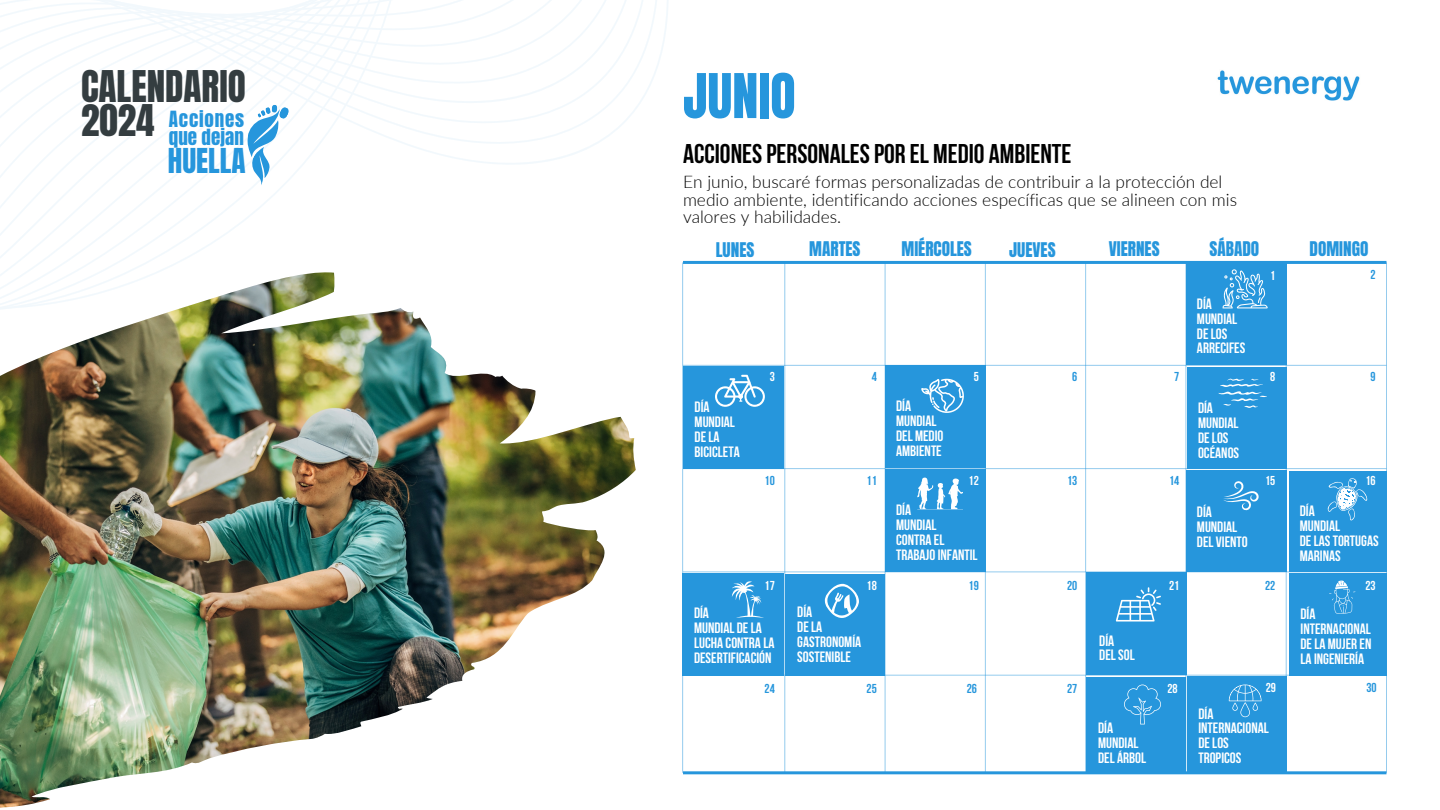
<style>
.page{position:relative;width:1440px;height:810px;background:#fff}
.page>*{position:absolute;margin:0;border:0;box-sizing:border-box;transform-origin:0 0}
.t1{font:52.4px "Anton";color:#2696dc}
.t2{font:37.2px/33.5px "Anton";color:#343d40}
.t3{font:29.2px "Anton";color:#2696dc}
.t4{font:700 27px "Bebas Neue";color:#000}
.t5{font:19px/17.9px "Anton";letter-spacing:.04em;color:#2696dc}
.t6{font:300 17.3px/17.3px "Lato";color:#000}
.t7{font:17.2px "Anton";color:#2696dc}
.t8{font:700 14.9px/14.9px "Bebas Neue";color:#fff}
.t9{font:700 12.9px "Bebas Neue";color:#2696dc}
.t10{font:700 12.9px "Bebas Neue";color:#fff}
</style>
<div class="page">
<img style="left:1217px;top:70px;width:143px;height:31px">
<div style="left:684px;top:366px;width:100px;height:103px;background:#2696dc"></div>
<div style="left:885px;top:365px;width:100px;height:103px;background:#2696dc"></div>
<svg style="left:0;top:0;width:1174px;height:321px"></svg>
<svg style="left:243px;top:104px;width:47px;height:82px"></svg>
<img style="left:0;top:272px;width:635px;height:536px">
<div style="left:1186px;top:263px;width:100px;height:102px;background:#2696dc"></div>
<hr style="left:683px;top:261px;width:703px;height:3px;background:#2696dc">
<div style="left:1087px;top:677px;width:99px;height:96px;background:#2696dc"></div>
<div style="left:1187px;top:677px;width:99px;height:95px;background:#2696dc"></div>
<hr style="left:683px;top:771px;width:703px;height:3px;background:#2696dc">
<div style="left:683px;top:573px;width:101px;height:102px;background:#2696dc"></div>
<hr style="left:682px;top:262px;width:1px;height:511px;background:#2696dc">
<hr style="left:784px;top:262px;width:1px;height:511px;background:#2696dc">
<div style="left:885px;top:469px;width:100px;height:103px;background:#2696dc"></div>
<div style="left:786px;top:574px;width:99px;height:101px;background:#2696dc"></div>
<hr style="left:885px;top:262px;width:1px;height:511px;background:#2696dc">
<hr style="left:985px;top:262px;width:1px;height:511px;background:#2696dc">
<hr style="left:1085px;top:262px;width:1px;height:511px;background:#2696dc">
<div style="left:1186px;top:471px;width:100px;height:101px;background:#2696dc"></div>
<div style="left:1087px;top:573px;width:100px;height:102px;background:#2696dc"></div>
<hr style="left:1186px;top:262px;width:1px;height:511px;background:#2696dc">
<div style="left:1187px;top:367px;width:99px;height:102px;background:#2696dc"></div>
<hr style="left:1286px;top:262px;width:1px;height:511px;background:#2696dc">
<div style="left:1289px;top:471px;width:97px;height:100px;background:#2696dc"></div>
<div style="left:1289px;top:573px;width:97px;height:102px;background:#2696dc"></div>
<hr style="left:1386px;top:262px;width:1px;height:511px;background:#2696dc">
<hr style="left:683px;top:365px;width:703px;height:1px;background:#2696dc">
<hr style="left:683px;top:468px;width:703px;height:1px;background:#2696dc">
<hr style="left:683px;top:572px;width:703px;height:1px;background:#2696dc">
<hr style="left:683px;top:675px;width:703px;height:1px;background:#2696dc">
<svg style="left:921px;top:379px;width:43px;height:34px"></svg>
<svg style="left:715px;top:375px;width:50px;height:32px"></svg>
<svg style="left:1223px;top:269px;width:45px;height:39px"></svg>
<svg style="left:1218px;top:379px;width:49px;height:29px"></svg>
<svg style="left:917px;top:477px;width:45px;height:32px"></svg>
<svg style="left:1223px;top:481px;width:36px;height:29px"></svg>
<svg style="left:1327px;top:478px;width:41px;height:43px"></svg>
<svg style="left:732px;top:581px;width:32px;height:37px"></svg>
<svg style="left:825px;top:584px;width:34px;height:34px"></svg>
<svg style="left:1116px;top:587px;width:45px;height:35px"></svg>
<svg style="left:1329px;top:581px;width:26px;height:33px"></svg>
<svg style="left:1124px;top:685px;width:37px;height:39px"></svg>
<svg style="left:1229px;top:685px;width:33px;height:32px"></svg>
<h2 class="t2" style="left:81px;top:70px;width:166px">CALENDARIO<br>2024</h2>
<h3 class="t3" style="left:168px;top:140px;width:79px">HUELLA</h3>
<p class="t5" style="left:169px;top:111px;width:77px">Acciones que dejan</p>
<p class="t1" style="left:683px;top:58px;width:114px">JUNIO</p>
<h4 class="t4" style="left:683px;top:143px;width:390px">ACCIONESPERSONALESPOR EL MEDIO AMBIENTE</h4>
<h4 class="t6" style="left:683px;top:173px;width:556px">En junio, buscaré formas personalizadas de contribuir a la protección del medio ambiente, identificando acciones específicas que se alineen con mis valores y habilidades.</h4>
<p class="t7" style="left:716px;top:237px;width:40px">LUNES</p>
<p class="t7" style="left:809px;top:237px;width:53px">MARTES</p>
<p class="t7" style="left:902px;top:237px;width:72px">MIÉRCOLES</p>
<p class="t7" style="left:1009px;top:237px;width:48px">JUEVES</p>
<h3 class="t7" style="left:1109px;top:237px;width:52px">VIERNES</h3>
<h5 class="t7" style="left:1210px;top:237px;width:51px">SÁBADO</h5>
<h4 class="t7" style="left:1310px;top:237px;width:60px">DOMINGO</h4>
<h4 class="t10" style="left:1270px;top:270px;width:7px">1</h4>
<p class="t9" style="left:1371px;top:269px;width:7px">2</p>
<p class="t8" style="left:1197px;top:298px;width:17px">DÍA</p>
<p class="t8" style="left:1197px;top:312px;width:42px">MUNDIAL</p>
<p class="t8" style="left:1197px;top:327px;width:32px">DELOS</p>
<p class="t8" style="left:1197px;top:342px;width:50px">ARRECIFES</p>
<p class="t8" style="left:695px;top:401px;width:17px">DÍA</p>
<p class="t8" style="left:695px;top:416px;width:42px">MUNDIAL</p>
<p class="t8" style="left:695px;top:431px;width:27px">DELA</p>
<p class="t8" style="left:695px;top:446px;width:47px">BICICLETA</p>
<p class="t10" style="left:770px;top:371px;width:7px">3</p>
<p class="t9" style="left:872px;top:371px;width:7px">4</p>
<p class="t10" style="left:974px;top:371px;width:7px">5</p>
<p class="t9" style="left:1072px;top:371px;width:7px">6</p>
<p class="t9" style="left:1174px;top:371px;width:7px">7</p>
<p class="t10" style="left:1270px;top:372px;width:7px">8</p>
<p class="t9" style="left:1371px;top:371px;width:7px">9</p>
<p class="t8" style="left:896px;top:400px;width:17px">DÍA</p>
<p class="t8" style="left:896px;top:415px;width:42px">MUNDIAL</p>
<p class="t8" style="left:896px;top:430px;width:49px">DEL MEDIO</p>
<p class="t8" style="left:896px;top:445px;width:47px">AMBIENTE</p>
<p class="t8" style="left:1198px;top:402px;width:17px">DÍA</p>
<p class="t8" style="left:1198px;top:417px;width:42px">MUNDIAL</p>
<p class="t8" style="left:1198px;top:432px;width:32px">DELOS</p>
<p class="t8" style="left:1198px;top:447px;width:43px">OCÉANOS</p>
<p class="t9" style="left:765px;top:476px;width:12px">10</p>
<p class="t9" style="left:867px;top:476px;width:12px">11</p>
<p class="t10" style="left:969px;top:476px;width:12px">12</p>
<p class="t9" style="left:1067px;top:476px;width:12px">13</p>
<p class="t9" style="left:1169px;top:476px;width:12px">14</p>
<p class="t10" style="left:1265px;top:476px;width:12px">15</p>
<p class="t10" style="left:1365px;top:476px;width:12px">16</p>
<p class="t8" style="left:896px;top:504px;width:17px">DÍA</p>
<p class="t8" style="left:896px;top:519px;width:42px">MUNDIAL</p>
<p class="t8" style="left:896px;top:534px;width:50px">CONTRAEL</p>
<p class="t8" style="left:896px;top:549px;width:83px">TRABAJOINFANTIL</p>
<p class="t8" style="left:1197px;top:505px;width:17px">DÍA</p>
<p class="t8" style="left:1197px;top:520px;width:42px">MUNDIAL</p>
<p class="t8" style="left:1197px;top:535px;width:52px">DELVIENTO</p>
<p class="t8" style="left:1300px;top:505px;width:17px">DÍA</p>
<p class="t8" style="left:1300px;top:520px;width:42px">MUNDIAL</p>
<p class="t8" style="left:1300px;top:535px;width:80px">DELASTORTUGAS<br>MARINAS</p>
<h4 class="t10" style="left:765px;top:580px;width:12px">17</h4>
<h4 class="t9" style="left:969px;top:580px;width:12px">19</h4>
<h4 class="t10" style="left:1365px;top:580px;width:12px">23</h4>
<p class="t10" style="left:867px;top:580px;width:12px">18</p>
<p class="t9" style="left:1067px;top:580px;width:12px">20</p>
<p class="t10" style="left:1169px;top:580px;width:12px">21</p>
<p class="t9" style="left:1265px;top:580px;width:12px">22</p>
<p class="t8" style="left:694px;top:607px;width:17px">DÍA</p>
<p class="t8" style="left:694px;top:622px;width:82px">MUNDIAL DELA<br>LUCHA CONTRA LA</p>
<p class="t8" style="left:694px;top:652px;width:79px">DESERTIFICACIÓN</p>
<p class="t8" style="left:797px;top:606px;width:17px">DÍA</p>
<p class="t8" style="left:797px;top:621px;width:27px">DELA</p>
<p class="t8" style="left:797px;top:636px;width:65px">GASTRONOMÍA</p>
<p class="t8" style="left:797px;top:651px;width:55px">SOSTENIBLE</p>
<p class="t9" style="left:765px;top:684px;width:12px">24</p>
<p class="t9" style="left:867px;top:684px;width:12px">25</p>
<p class="t8" style="left:1099px;top:634px;width:17px">DÍA</p>
<p class="t8" style="left:1099px;top:649px;width:37px">DELSOL</p>
<p class="t8" style="left:1301px;top:608px;width:17px">DÍA</p>
<p class="t8" style="left:1301px;top:623px;width:72px">INTERNACIONAL</p>
<p class="t8" style="left:1301px;top:638px;width:72px">DELA MUJER EN</p>
<p class="t8" style="left:1301px;top:653px;width:65px">LA INGENIERÍA</p>
<p class="t9" style="left:967px;top:684px;width:12px">26</p>
<p class="t9" style="left:1067px;top:684px;width:12px">27</p>
<p class="t10" style="left:1167px;top:684px;width:12px">28</p>
<p class="t10" style="left:1266px;top:682px;width:12px">29</p>
<p class="t9" style="left:1366px;top:682px;width:12px">30</p>
<p class="t8" style="left:1098px;top:722px;width:17px">DÍA</p>
<p class="t8" style="left:1098px;top:737px;width:42px">MUNDIAL</p>
<p class="t8" style="left:1098px;top:752px;width:50px">DELÁRBOL</p>
<p class="t8" style="left:1198px;top:707px;width:17px">DÍA</p>
<p class="t8" style="left:1198px;top:722px;width:72px">INTERNACIONAL</p>
<p class="t8" style="left:1198px;top:737px;width:32px">DELOS</p>
<p class="t8" style="left:1198px;top:752px;width:45px">TROPICOS</p>
</div>
